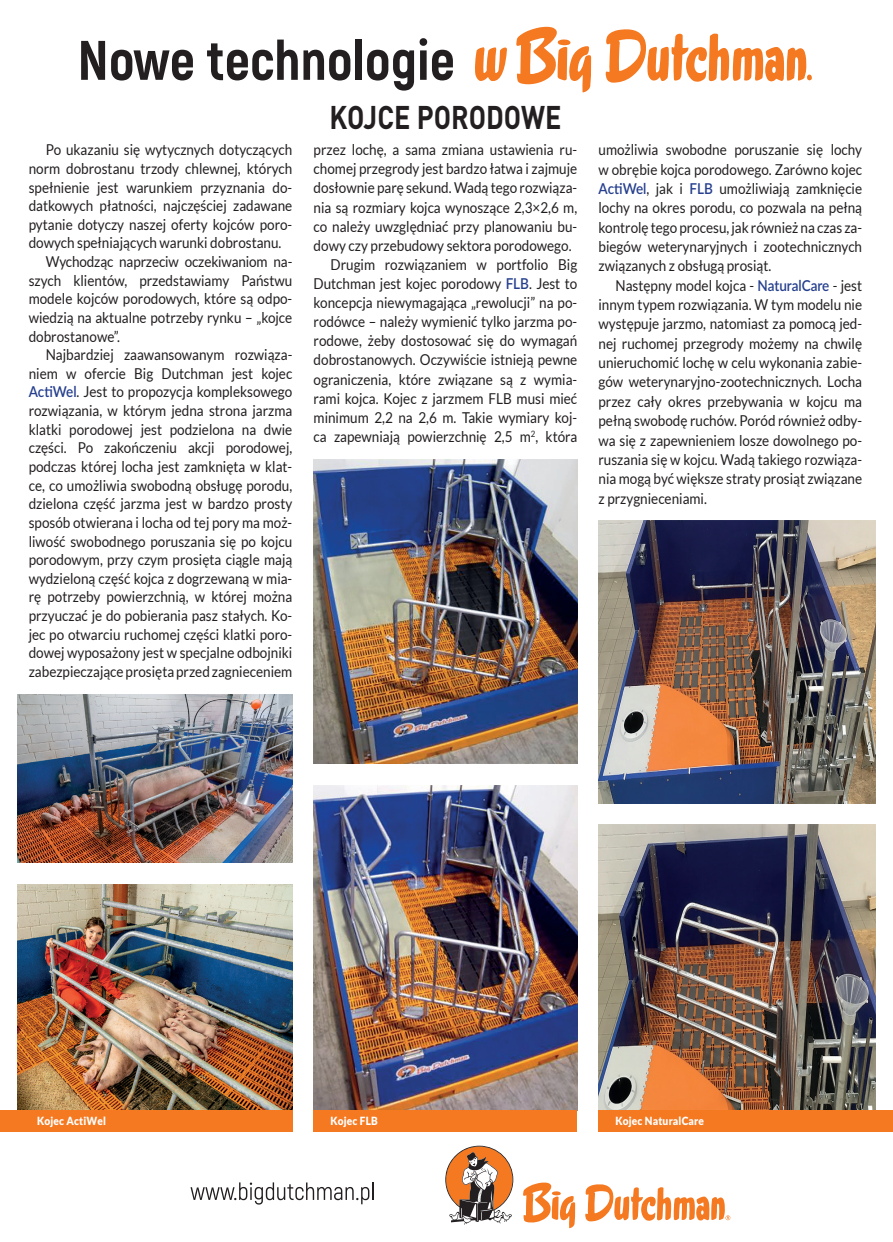
<style>
.page{position:relative;width:893px;height:1242px;background:#fff}
.page>*{position:absolute;margin:0;border:0;box-sizing:border-box;transform-origin:0 0}
.t1{font:700 32.4px "DIN Pro";color:#231f20;scale:.83 1}
.t2{font:15px/18.6px "Lato";color:#231f20;text-align:justify;scale:.9 1}
.t3{font:900 11.25px "Lato";letter-spacing:.02em;color:#fff;scale:.9 1}
.s1{font-weight:600;color:#253f8e}
</style>
<div class="page">
<img style="left:17px;top:694px;width:275px;height:169px">
<img style="left:17px;top:884px;width:275px;height:226px">
<img style="left:598px;top:824px;width:278px;height:286px">
<img style="left:598px;top:520px;width:278px;height:283px">
<img style="left:314px;top:785px;width:263px;height:325px">
<img style="left:314px;top:460px;width:263px;height:304px">
<div style="left:598px;top:1110px;width:295px;height:21px;background:#f47921"></div>
<div style="left:314px;top:1110px;width:263px;height:21px;background:#f47921"></div>
<div style="left:0;top:1110px;width:292px;height:21px;background:#f47921"></div>
<svg style="left:81px;top:41px;width:24px;height:39px"></svg>
<svg style="left:111px;top:50px;width:82px;height:31px"></svg>
<svg style="left:207px;top:40px;width:143px;height:41px"></svg>
<div style="left:355px;top:39px;width:7px;height:41px;background:#231f20"></div>
<svg style="left:367px;top:50px;width:47px;height:41px"></svg>
<svg style="left:420px;top:38px;width:33px;height:42px"></svg>
<svg style="left:475px;top:47px;width:32px;height:34px"></svg>
<svg style="left:516px;top:26px;width:75px;height:66px"></svg>
<svg style="left:606px;top:29px;width:206px;height:54px"></svg>
<svg style="left:523px;top:1182px;width:52px;height:46px"></svg>
<svg style="left:585px;top:1184px;width:145px;height:37px"></svg>
<svg style="left:445px;top:1145px;width:68px;height:79px"></svg>
<svg style="left:190px;top:1182px;width:184px;height:22px"></svg>
<p class="t2" style="left:29px;top:140px;width:294px;text-indent:17px">Po ukazaniu się wytycznych dotyczących norm dobrostanu trzody chlewnej, których spełnienie jest warunkiem przyznania do&shy;datkowych płatności, najczęściej zadawane pytanie dotyczy naszej oferty kojców poro&shy;dowych spełniających warunki dobrostanu.</p>
<p class="t2" style="left:29px;top:252px;width:294px;text-indent:17px">Wychodząc naprzeciw oczekiwaniom na&shy;szych klientów, przedstawiamy Państwu modele kojców porodowych, które są odpo&shy;wiedzią na aktualne potrzeby rynku – „kojce dobrostanowe”.</p>
<p class="t2" style="left:29px;top:345px;width:294px;text-indent:17px">Najbardziej zaawansowanym rozwiąza&shy;niem w ofercie Big Dutchman jest kojec <span class="s1">ActiWel</span>. Jest to propozycja kompleksowego rozwiązania, w którym jedna strona jarzma klatki porodowej jest podzielona na dwie części. Po zakończeniu akcji porodowej, podczas której locha jest zamknięta w klat&shy;ce, co umożliwia swobodną obsługę porodu, dzielona część jarzma jest w bardzo prosty sposób otwierana i locha od tej pory ma moż&shy;liwość swobodnego poruszania się po kojcu porodowym, przy czym prosięta ciągle mają wydzieloną część kojca z dogrzewaną w mia&shy;rę potrzeby powierzchnią, w której można przyuczać je do pobierania pasz stałych. Ko&shy;jec po otwarciu ruchomej części klatki poro&shy;dowej wyposażony jest w specjalne odbojniki zabezpieczające prosięta przed zagnieceniem</p>
<p class="t1" style="left:329px;top:95px;width:281px">KOJCE PORODOWE</p>
<p class="t2" style="left:314px;top:140px;width:294px;line-height:19px">przez lochę, a sama zmiana ustawienia ru&shy;chomej przegrody jest bardzo łatwa i zajmuje dosłownie parę sekund. Wadą tego rozwiąza&shy;nia są rozmiary kojca wynoszące 2,3×2,6 m, co należy uwzględniać przy planowaniu bu&shy;dowy czy przebudowy sektora porodowego.</p>
<p class="t2" style="left:314px;top:255px;width:294px;line-height:19px;text-indent:17px">Drugim rozwiązaniem w portfolio Big Dutchman jest kojec porodowy <span class="s1">FLB</span>. Jest to koncepcja niewymagająca „rewolucji” na po&shy;rodówce – należy wymienić tylko jarzma po&shy;rodowe, żeby dostosować się do wymagań dobrostanowych. Oczywiście istnieją pewne ograniczenia, które związane są z wymia&shy;rami kojca. Kojec z jarzmem FLB musi mieć minimum 2,2 na 2,6 m. Takie wymiary koj&shy;ca zapewniają powierzchnię 2,5 m<sup>2</sup>, która</p>
<p class="t2" style="left:598px;top:140px;width:294px;line-height:19.4px">umożliwia swobodne poruszanie się lochy w obrębie kojca porodowego. Zarówno kojec <span class="s1">ActiWel</span>, jak i <span class="s1">FLB</span> umożliwiają zamknięcie lochy na okres porodu, co pozwala na pełną kontrolę tego procesu, jak również na czas za&shy;biegów weterynaryjnych i zootechnicznych związanych z obsługą prosiąt.</p>
<p class="t2" style="left:598px;top:275px;width:294px;line-height:19.4px;text-indent:17px">Następny model kojca - <span class="s1">NaturalCare</span> - jest innym typem rozwiązania. W tym modelu nie występuje jarzmo, natomiast za pomocą jed&shy;nej ruchomej przegrody możemy na chwilę unieruchomić lochę w celu wykonania zabie&shy;gów weterynaryjno-zootechnicznych. Locha przez cały okres przebywania w kojcu ma pełną swobodę ruchów. Poród również odby&shy;wa się z zapewnieniem losze dowolnego po&shy;ruszania się w kojcu. Wadą takiego rozwiąza&shy;nia mogą być większe straty prosiąt związane z przygnieceniami.</p>
<p class="t3" style="left:37px;top:1114px;width:78px">Kojec ActiWel</p>
<p class="t3" style="left:331px;top:1114px;width:54px">Kojec FLB</p>
<p class="t3" style="left:615px;top:1114px;width:100px">Kojec NaturalCare</p>
</div>
